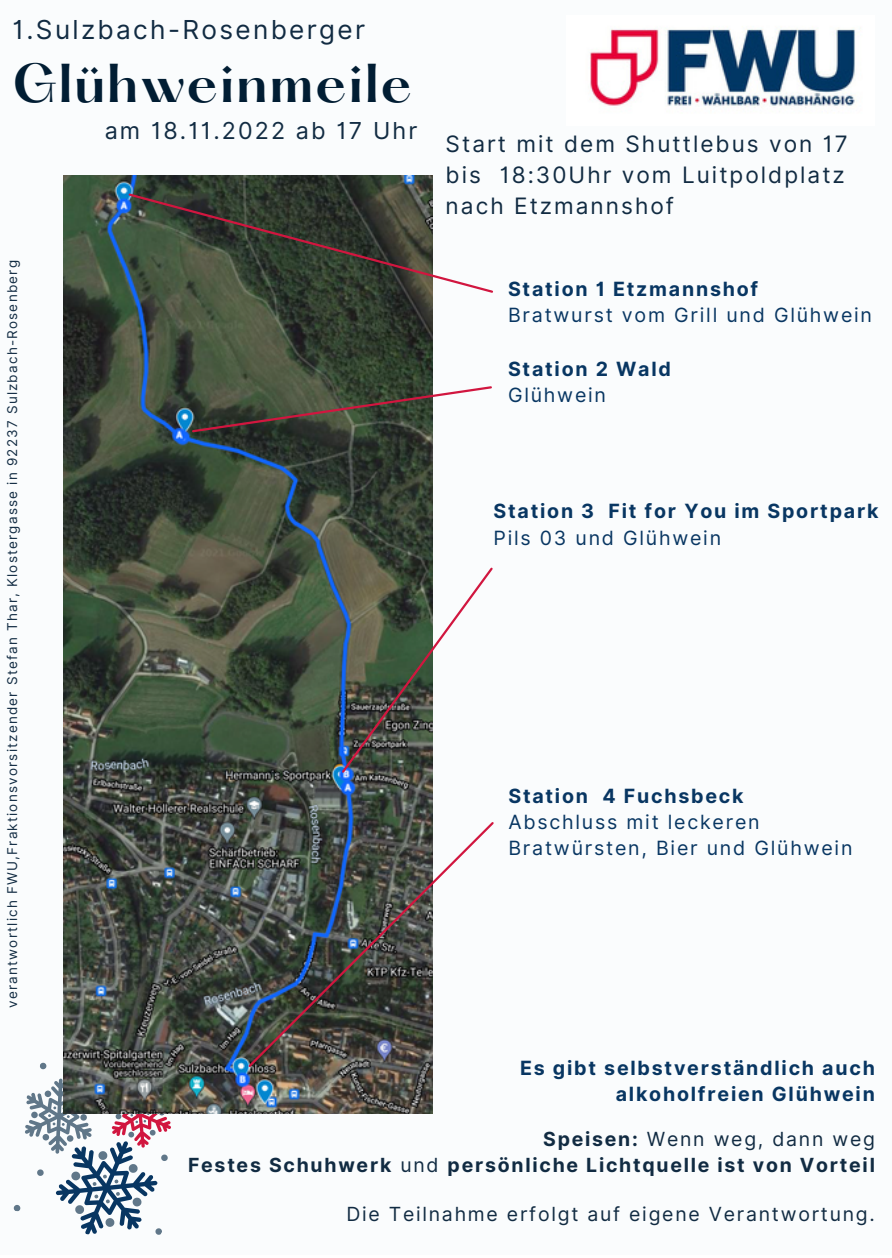
<style>
.page{position:relative;width:892px;height:1258px;background:#fff}
.page>*{position:absolute;margin:0;border:0;box-sizing:border-box;transform-origin:0 0}
.t1{font:600 47.7px "Hatton";letter-spacing:.04em;color:#011d33}
.t2{font:26.1px "Inter";letter-spacing:.09em;color:#112b42}
.t3{font:23.4px "Inter";letter-spacing:.09em;color:#112b42}
.t4{font:22.5px/30.9px "Inter";letter-spacing:.09em;color:#112b42}
.t5{font:700 19.5px/26.1px "Inter";letter-spacing:.09em;color:#083662;text-align:right}
.t6{font:19.5px/26.1px "Inter";letter-spacing:.09em;color:#083662}
.t7{font:700 19.5px/25.8px "Inter";letter-spacing:.09em;color:#112b42;text-align:right}
.t8{font:19.5px "Inter";letter-spacing:.09em;color:#112b42}
.t9{font:13.5px "Inter";letter-spacing:.09em;color:#112b42}
.s1{font-weight:400}
</style>
<div class="page">
<div style="left:0;top:0;width:891px;height:1255px;background:#fafcfd"></div>
<svg style="left:13px;top:1059px;width:180px;height:176px"></svg>
<img style="left:590px;top:29px;width:265px;height:78px">
<img style="left:64px;top:175px;width:368px;height:938px">
<svg style="left:127px;top:192px;width:366px;height:102px"></svg>
<svg style="left:190px;top:385px;width:302px;height:49px"></svg>
<svg style="left:340px;top:565px;width:153px;height:210px"></svg>
<svg style="left:246px;top:820px;width:248px;height:249px"></svg>
<h2 class="t2" style="left:13px;top:14px;width:354px">1.Sulzbach-Rosenberger</h2>
<h1 class="t1" style="left:13px;top:61px;width:400px">Glühweinmeile</h1>
<p class="t3" style="left:105px;top:117px;width:314px">am 18.11.2022 ab 17 Uhr</p>
<p class="t9" style="left:4px;top:1008px;width:749px;rotate:-90deg">verantwortlich FWU,Fraktionsvorsitzender Stefan Thar, Klostergasse in 92237 Sulzbach-Rosenberg</p>
<p class="t4" style="left:445px;top:129px;width:403px">Start mit dem Shuttlebus von 17 bis 18:30Uhr vom Luitpoldplatz nach Etzmannshof</p>
<p class="t5" style="left:508px;top:276px;width:252px">Station 1 Etzmannshof</p>
<p class="t6" style="left:508px;top:302px;width:365px">Bratwurst vom Grill und Glühwein</p>
<p class="t5" style="left:508px;top:355px;width:164px">Station 2 Wald</p>
<p class="t6" style="left:508px;top:382px;width:100px">Glühwein</p>
<p class="t5" style="left:493px;top:498px;width:386px">Station 3 Fit for You im Sportpark</p>
<p class="t6" style="left:493px;top:524px;width:229px">Pils 03 und Glühwein</p>
<p class="t5" style="left:508px;top:782px;width:236px">Station 4 Fuchsbeck</p>
<p class="t6" style="left:508px;top:808px;width:345px">Abschluss mit leckeren<br>Bratwürsten, Bier und Glühwein</p>
<p class="t5" style="left:520px;top:1055px;width:356px">Es gibt selbstverständlich auch alkoholfreien Glühwein</p>
<p class="t7" style="left:188px;top:1126px;width:688px">Speisen: <span class="s1">Wenn weg, dann weg<br></span>Festes Schuhwerk <span class="s1">und</span> persönliche Lichtquelle ist von Vorteil</p>
<p class="t8" style="left:346px;top:1202px;width:530px">Die Teilnahme erfolgt auf eigene Verantwortung.</p>
</div>
